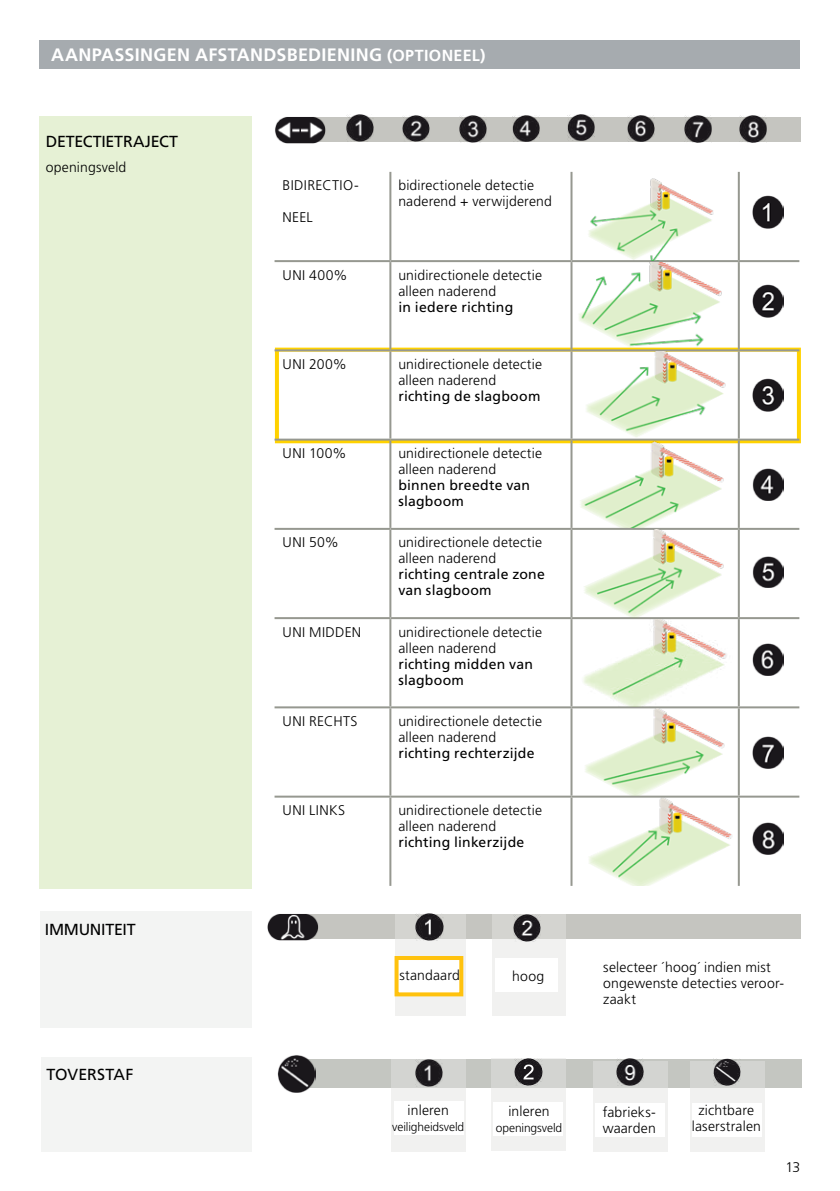
<style>
.page{position:relative;width:840px;height:1191px;background:#fff}
.page>*{position:absolute;margin:0;border:0;box-sizing:border-box;transform-origin:0 0}
.t1{font:700 18px "Frutiger LT Std";letter-spacing:.015em;color:#fff}
.t2{font:16px "Frutiger LT Std";letter-spacing:-.015em;color:#000}
.t3{font:16px "Frutiger LT Std";letter-spacing:.005em;color:#000}
.t4{font:300 14px/16px "Frutiger LT Std";letter-spacing:.01em;color:#000}
.t5{font:14px/16px "Frutiger LT Std";letter-spacing:.015em;color:#000}
.t6{font:300 14px "Frutiger LT Std";letter-spacing:.03em;color:#000}
.t7{font:300 12px "Frutiger LT Std";letter-spacing:-.01em;color:#000}
.s1{font-size:16px}
</style>
<div class="page">
<div style="left:40px;top:117px;width:212px;height:772px;background:#e6f1d5"></div>
<div style="left:42px;top:1056px;width:210px;height:95px;background:#f3f4f3"></div>
<div style="left:301px;top:1059px;width:500px;height:29px;background:#c4c6c1"></div>
<svg style="left:491px;top:1058px;width:74px;height:92px;fill:#f1f1f0"></svg>
<svg style="left:391px;top:1059px;width:74px;height:92px;fill:#f1f1f0"></svg>
<div style="left:394px;top:1101px;width:69px;height:34px;background:#fff"></div>
<img style="left:277px;top:1055px;width:38px;height:37px">
<div style="left:493px;top:1102px;width:69px;height:33px;background:#fff"></div>
<img style="left:415px;top:1059px;width:27px;height:27px">
<img style="left:514px;top:1058px;width:27px;height:27px">
<svg style="left:690px;top:1061px;width:74px;height:90px;fill:#f1f1f0"></svg>
<div style="left:692px;top:1102px;width:69px;height:34px;background:#fff"></div>
<svg style="left:593px;top:1061px;width:73px;height:90px;fill:#f1f1f0"></svg>
<div style="left:595px;top:1102px;width:69px;height:34px;background:#fff"></div>
<img style="left:616px;top:1058px;width:27px;height:27px">
<img style="left:713px;top:1058px;width:27px;height:27px">
<div style="left:290px;top:117px;width:510px;height:25px;background:#c5c5c0"></div>
<img style="left:275px;top:117px;width:50px;height:26px">
<img style="left:346px;top:114px;width:28px;height:27px">
<img style="left:402px;top:115px;width:27px;height:27px">
<img style="left:459px;top:115px;width:27px;height:27px">
<img style="left:512px;top:115px;width:27px;height:26px">
<img style="left:567px;top:114px;width:27px;height:27px">
<img style="left:627px;top:115px;width:26px;height:26px">
<img style="left:684px;top:115px;width:27px;height:27px">
<img style="left:739px;top:115px;width:27px;height:27px">
<img style="left:752px;top:196px;width:31px;height:32px">
<div style="left:275px;top:348px;width:525px;height:95px;border:4px solid #ffd200"></div>
<img style="left:752px;top:285px;width:31px;height:32px">
<img style="left:752px;top:378px;width:31px;height:33px">
<img style="left:752px;top:469px;width:31px;height:31px">
<img style="left:752px;top:556px;width:31px;height:32px">
<img style="left:752px;top:644px;width:31px;height:31px">
<img style="left:752px;top:736px;width:31px;height:33px">
<img style="left:752px;top:822px;width:31px;height:32px">
<div style="left:40px;top:911px;width:212px;height:116px;background:#f3f4f3"></div>
<div style="left:285px;top:914px;width:514px;height:25px;background:#c5c5c0"></div>
<img style="left:267px;top:914px;width:51px;height:26px">
<svg style="left:395px;top:914px;width:70px;height:101px;fill:#f1f1f0"></svg>
<svg style="left:492px;top:914px;width:73px;height:101px;fill:#f1f1f0"></svg>
<div style="left:394px;top:956px;width:69px;height:40px;background:#fff;border:4px solid #ffc20e"></div>
<div style="left:494px;top:958px;width:63px;height:34px;background:#fff"></div>
<img style="left:416px;top:913px;width:27px;height:27px">
<img style="left:513px;top:914px;width:27px;height:27px">
<div style="left:40px;top:40px;width:759px;height:28px;background:#a6abaf"></div>
<hr style="left:389px;top:172px;width:2px;height:88px;background:#969890">
<hr style="left:570px;top:172px;width:2px;height:88px;background:#969890">
<hr style="left:737px;top:172px;width:2px;height:88px;background:#969890">
<hr style="left:274px;top:260px;width:116px;height:2px;background:#969890">
<hr style="left:390px;top:260px;width:181px;height:2px;background:#969890">
<hr style="left:389px;top:262px;width:2px;height:87px;background:#969890">
<hr style="left:571px;top:260px;width:167px;height:2px;background:#969890">
<hr style="left:570px;top:262px;width:2px;height:87px;background:#969890">
<hr style="left:738px;top:260px;width:60px;height:2px;background:#969890">
<hr style="left:737px;top:262px;width:2px;height:87px;background:#969890">
<hr style="left:274px;top:349px;width:116px;height:2px;background:#969890">
<hr style="left:390px;top:349px;width:181px;height:2px;background:#969890">
<hr style="left:389px;top:351px;width:2px;height:87px;background:#969890">
<hr style="left:571px;top:349px;width:167px;height:2px;background:#969890">
<hr style="left:570px;top:351px;width:2px;height:87px;background:#969890">
<hr style="left:738px;top:349px;width:60px;height:2px;background:#969890">
<hr style="left:737px;top:351px;width:2px;height:87px;background:#969890">
<hr style="left:274px;top:438px;width:116px;height:2px;background:#969890">
<hr style="left:390px;top:438px;width:181px;height:2px;background:#969890">
<hr style="left:389px;top:440px;width:2px;height:88px;background:#969890">
<hr style="left:571px;top:438px;width:167px;height:2px;background:#969890">
<hr style="left:570px;top:440px;width:2px;height:88px;background:#969890">
<hr style="left:738px;top:438px;width:60px;height:2px;background:#969890">
<hr style="left:737px;top:440px;width:2px;height:88px;background:#969890">
<hr style="left:274px;top:528px;width:116px;height:2px;background:#969890">
<hr style="left:390px;top:528px;width:181px;height:2px;background:#969890">
<hr style="left:389px;top:530px;width:2px;height:87px;background:#969890">
<hr style="left:571px;top:528px;width:167px;height:2px;background:#969890">
<hr style="left:570px;top:530px;width:2px;height:87px;background:#969890">
<hr style="left:738px;top:528px;width:60px;height:2px;background:#969890">
<hr style="left:737px;top:530px;width:2px;height:87px;background:#969890">
<hr style="left:274px;top:617px;width:116px;height:2px;background:#969890">
<hr style="left:390px;top:617px;width:181px;height:2px;background:#969890">
<hr style="left:389px;top:619px;width:2px;height:87px;background:#969890">
<hr style="left:571px;top:617px;width:167px;height:2px;background:#969890">
<hr style="left:570px;top:619px;width:2px;height:87px;background:#969890">
<hr style="left:738px;top:617px;width:60px;height:2px;background:#969890">
<hr style="left:737px;top:619px;width:2px;height:87px;background:#969890">
<hr style="left:274px;top:706px;width:116px;height:2px;background:#969890">
<hr style="left:390px;top:706px;width:181px;height:2px;background:#969890">
<hr style="left:389px;top:708px;width:2px;height:87px;background:#969890">
<hr style="left:571px;top:706px;width:167px;height:2px;background:#969890">
<hr style="left:570px;top:708px;width:2px;height:87px;background:#969890">
<hr style="left:738px;top:706px;width:60px;height:2px;background:#969890">
<hr style="left:737px;top:708px;width:2px;height:87px;background:#969890">
<hr style="left:274px;top:795px;width:116px;height:2px;background:#969890">
<hr style="left:390px;top:795px;width:181px;height:2px;background:#969890">
<hr style="left:389px;top:797px;width:2px;height:89px;background:#969890">
<hr style="left:571px;top:795px;width:167px;height:2px;background:#969890">
<hr style="left:570px;top:797px;width:2px;height:89px;background:#969890">
<hr style="left:738px;top:795px;width:60px;height:2px;background:#969890">
<hr style="left:737px;top:797px;width:2px;height:89px;background:#969890">
<img style="left:572px;top:172px;width:142px;height:88px">
<img style="left:572px;top:262px;width:165px;height:87px">
<img style="left:572px;top:351px;width:165px;height:87px">
<img style="left:572px;top:440px;width:165px;height:88px">
<img style="left:572px;top:530px;width:152px;height:87px">
<img style="left:572px;top:619px;width:165px;height:87px">
<img style="left:572px;top:708px;width:165px;height:87px">
<img style="left:572px;top:797px;width:165px;height:89px">
<p class="t1" style="left:51px;top:44px;width:435px">AANPASSINGEN AFSTANDSBEDIENING <span class="s1">(OPTIONEEL)</span></p>
<p class="t2" style="left:46px;top:132px;width:133px">DETECTIETRAJECT</p>
<p class="t4" style="left:46px;top:160px;width:82px">openingsveld</p>
<p class="t2" style="left:45px;top:919px;width:92px">IMMUNITEIT</p>
<p class="t3" style="left:46px;top:1065px;width:88px">TOVERSTAF</p>
<p class="t4" style="left:282px;top:178px;width:78px">BIDIRECTIO-</p>
<p class="t4" style="left:282px;top:210px;width:32px">NEEL</p>
<p class="t4" style="left:398px;top:178px;width:155px">bidirectionele detectie naderend + verwijderend</p>
<p class="t4" style="left:282px;top:267px;width:66px">UNI 400%</p>
<p class="t4" style="left:398px;top:267px;width:145px">unidirectionele detectie alleen naderend</p>
<p class="t5" style="left:398px;top:299px;width:116px">in iedere richting</p>
<p class="t4" style="left:282px;top:356px;width:66px">UNI 200%</p>
<p class="t4" style="left:398px;top:356px;width:145px">unidirectionele detectie alleen naderend</p>
<p class="t5" style="left:398px;top:388px;width:143px">richting de slagboom</p>
<p class="t4" style="left:282px;top:445px;width:66px">UNI 100%</p>
<p class="t4" style="left:398px;top:445px;width:145px">unidirectionele detectie alleen naderend</p>
<p class="t5" style="left:398px;top:477px;width:133px">binnen breedte van slagboom</p>
<p class="t4" style="left:282px;top:535px;width:58px">UNI 50%</p>
<p class="t4" style="left:398px;top:535px;width:145px">unidirectionele detectie alleen naderend</p>
<p class="t5" style="left:398px;top:566px;width:148px">richting centrale zone van slagboom</p>
<p class="t6" style="left:282px;top:624px;width:80px">UNI MIDDEN</p>
<p class="t4" style="left:398px;top:624px;width:145px">unidirectionele detectie alleen naderend</p>
<p class="t5" style="left:398px;top:656px;width:136px">richting midden van slagboom</p>
<p class="t4" style="left:282px;top:713px;width:76px">UNI RECHTS</p>
<p class="t4" style="left:398px;top:713px;width:145px">unidirectionele detectie alleen naderend</p>
<p class="t5" style="left:398px;top:745px;width:138px">richting rechterzijde</p>
<p class="t6" style="left:282px;top:802px;width:64px">UNI LINKS</p>
<p class="t4" style="left:398px;top:802px;width:145px">unidirectionele detectie alleen naderend</p>
<p class="t5" style="left:398px;top:834px;width:127px">richting linkerzijde</p>
<p class="t4" style="left:399px;top:967px;width:62px">standaard</p>
<p class="t4" style="left:512px;top:968px;width:33px">hoog</p>
<p class="t4" style="left:407px;top:1102px;width:43px">inleren</p>
<p class="t7" style="left:392px;top:1119px;width:73px">veiligheidsveld</p>
<p class="t4" style="left:508px;top:1103px;width:43px">inleren</p>
<p class="t7" style="left:495px;top:1120px;width:68px">openingsveld</p>
<p class="t4" style="left:603px;top:959px;width:182px">selecteer ´hoog´ indien mist ongewenste detecties veroor&shy;zaakt</p>
<p class="t4" style="left:602px;top:1104px;width:55px">fabrieks&shy;waarden</p>
<p class="t4" style="left:691px;top:1102px;width:71px;text-align:center">zichtbare laserstralen</p>
<p class="t4" style="left:785px;top:1159px;width:16px">13</p>
</div>
